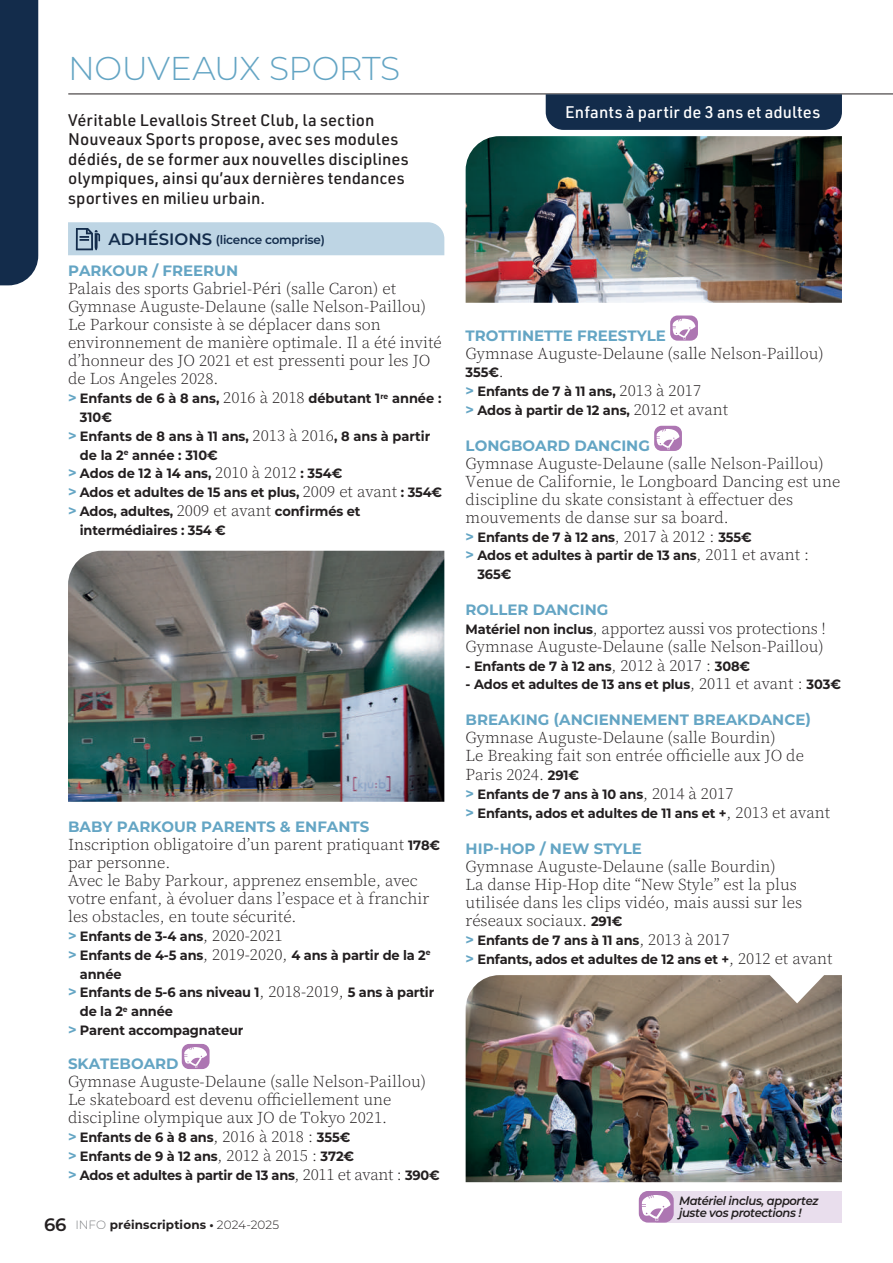
<style>
.page{position:relative;width:893px;height:1263px;background:#fff}
.page>*{position:absolute;margin:0;border:0;box-sizing:border-box;transform-origin:0 0}
.t1{font:300 33px "Montserrat";letter-spacing:-.015em;color:#64a5c4}
.t2{font:300 16.5px/18px "Source Serif 4";color:#231f20}
.t3{font:500 16.5px/19.5px "URWDIN";letter-spacing:.005em;color:#231f20}
.t4{font:500 16.5px "URWDIN";letter-spacing:.005em;color:#fff}
.t5{font:700 15px "Montserrat";color:#64a5c4}
.t6{font:700 13.5px/18.8px "Montserrat";letter-spacing:-.01em;color:#231f20;scale:.96 1}
.t7{font:italic 600 12px/12px "Montserrat";letter-spacing:-.03em;color:#231f20;scale:.96 1}
.t8{font:700 12px "Montserrat";letter-spacing:.01em;color:#231f20}
.t9{font:600 12px "Montserrat";letter-spacing:-.02em;color:#132c4b}
.s1{font-size:16.5px}
.s2{font-size:15px;color:#64a5c4}
.s3{font-family:"Source Serif 4";font-weight:300;font-size:16.5px}
.s4{font-family:"Montserrat";font-weight:700;font-size:13.5px}
.s5{font-weight:600;font-size:18px}
.s6{font-weight:300;color:#808285}
.s7{font-weight:300}
</style>
<div class="page">
<hr style="left:68px;top:94px;width:825px;height:1px;background:#231f20">
<div style="left:0;top:0;width:38px;height:285px;background:#132c4b"></div>
<svg style="left:670px;top:315px;width:28px;height:26px"></svg>
<svg style="left:673px;top:318px;width:22px;height:21px"></svg>
<div style="left:654px;top:426px;width:28px;height:25px;background:#ad76b2;border-radius:7px"></div>
<svg style="left:657px;top:429px;width:22px;height:21px"></svg>
<img style="left:68px;top:551px;width:376px;height:251px">
<img style="left:466px;top:136px;width:376px;height:167px">
<div style="left:656px;top:1191px;width:186px;height:31px;background:#e9deed"></div>
<div style="left:639px;top:1191px;width:35px;height:31px;background:#ad76b2;border-radius:9px"></div>
<svg style="left:642px;top:1195px;width:29px;height:26px"></svg>
<div style="left:68px;top:222px;width:376px;height:33px;background:#bed5e4"></div>
<div style="left:182px;top:1044px;width:28px;height:25px;background:#ad76b2;border-radius:7px"></div>
<svg style="left:184px;top:1047px;width:23px;height:21px"></svg>
<img style="left:466px;top:975px;width:376px;height:207px">
<svg style="left:768px;top:975px;width:58px;height:28px"></svg>
<div style="left:546px;top:94px;width:296px;height:36px;background:#132c4b"></div>
<h1 class="t1" style="left:68px;top:46px;width:334px">NOUVEAUX SPORTS</h1>
<p class="t3" style="left:68px;top:109px;width:342px">Véritable Levallois Street Club, la section Nouveaux Sports propose, avec ses modules dédiés, de se former aux nouvelles disciplines olympiques, ainsi qu’aux dernières tendances sportives en milieu urbain.</p>
<p class="t9" style="left:108px;top:231px;width:218px"><span class="s1">ADHÉSIONS</span> (licence comprise)</p>
<p class="t5" style="left:68px;top:260px;width:172px">PARKOUR / FREERUN</p>
<p class="t2" style="left:68px;top:280px;width:375px">Palais des sports Gabriel-Péri (salle Caron) et Gymnase Auguste-Delaune (salle Nelson-Paillou)<br>Le Parkour consiste à se déplacer dans son environnement de manière optimale. Il a été invité d’honneur des JO 2021 et est pressenti pour les JO de Los Angeles 2028.</p>
<p class="t6" style="left:68px;top:388px;width:390px"><span class="s2">&gt;</span> Enfants de 6 à 8 ans, <span class="s3">2016 à 2018</span> débutant 1<sup>re</sup> année :</p>
<p class="t6" style="left:80px;top:407px;width:35px">310€</p>
<p class="t6" style="left:68px;top:426px;width:379px"><span class="s2">&gt;</span> Enfants de 8 ans à 11 ans, <span class="s3">2013 à 2016</span>, 8 ans à partir</p>
<p class="t6" style="left:80px;top:445px;width:145px">de la 2<sup>e</sup> année : 310€</p>
<p class="t6" style="left:68px;top:463px;width:287px"><span class="s2">&gt;</span> Ados de 12 à 14 ans, <span class="s3">2010 à 2012</span> : 354€</p>
<p class="t6" style="left:68px;top:482px;width:391px"><span class="s2">&gt;</span> Ados et adultes de 15 ans et plus, <span class="s3">2009 et avant</span> : 354€</p>
<p class="t6" style="left:68px;top:501px;width:306px"><span class="s2">&gt;</span> Ados, adultes, <span class="s3">2009 et avant</span> confirmés et</p>
<p class="t6" style="left:80px;top:520px;width:154px">intermédiaires : 354 €</p>
<p class="t5" style="left:68px;top:815px;width:303px">BABY PARKOUR PARENTS &amp; ENFANTS</p>
<p class="t2" style="left:68px;top:836px;width:374px">Inscription obligatoire d’un parent pratiquant <span class="s4">178€ </span>par personne.<br>Avec le Baby Parkour, apprenez ensemble, avec votre enfant, à évoluer dans l’espace et à franchir les obstacles, en toute sécurité.</p>
<p class="t6" style="left:68px;top:926px;width:225px"><span class="s2">&gt;</span> Enfants de 3-4 ans<span class="s3">, 2020-2021</span></p>
<p class="t6" style="left:68px;top:945px;width:379px"><span class="s2">&gt;</span> Enfants de 4-5 ans<span class="s3">, 2019-2020,</span> 4 ans à partir de la 2<sup>e</sup></p>
<p class="t6" style="left:80px;top:964px;width:45px">année</p>
<p class="t6" style="left:68px;top:982px;width:383px"><span class="s2">&gt;</span> Enfants de 5-6 ans niveau 1<span class="s3">, 2018-2019,</span> 5 ans à partir</p>
<p class="t6" style="left:80px;top:1001px;width:98px">de la 2<sup>e</sup> année</p>
<p class="t6" style="left:68px;top:1020px;width:184px"><span class="s2">&gt;</span> Parent accompagnateur</p>
<p class="t5" style="left:68px;top:1053px;width:112px">SKATEBOARD</p>
<p class="t2" style="left:68px;top:1073px;width:360px">Gymnase Auguste-Delaune (salle Nelson-Paillou)<br>Le skateboard est devenu officiellement une discipline olympique aux JO de Tokyo 2021.</p>
<p class="t6" style="left:68px;top:1127px;width:389px"><span class="s2">&gt;</span> Enfants de 6 à 8 ans<span class="s3">, 2016 à 2018 :</span> 355€<br><span class="s2">&gt;</span> Enfants de 9 à 12 ans<span class="s3">, 2012 à 2015 :</span> 372€<br><span class="s2">&gt;</span> Ados et adultes à partir de 13 ans<span class="s3">, 2011 et avant :</span> 390€</p>
<p class="t8" style="left:44px;top:1216px;width:237px"><span class="s5">66</span> <span class="s6">INFO</span> préinscriptions • <span class="s7">2024-2025</span></p>
<p class="t4" style="left:565px;top:101px;width:257px">Enfants à partir de 3 ans et adultes</p>
<p class="t5" style="left:466px;top:324px;width:202px">TROTTINETTE FREESTYLE</p>
<p class="t2" style="left:466px;top:344px;width:360px">Gymnase Auguste-Delaune (salle Nelson-Paillou)</p>
<p class="t6" style="left:466px;top:363px;width:275px">355€<span class="s3">.<br></span><span class="s2">&gt;</span> Enfants de 7 à 11 ans, <span class="s3">2013 à 2017<br></span><span class="s2">&gt;</span> Ados à partir de 12 ans, <span class="s3">2012 et avant</span></p>
<p class="t5" style="left:466px;top:435px;width:186px">LONGBOARD DANCING</p>
<p class="t2" style="left:466px;top:454px;width:376px">Gymnase Auguste-Delaune (salle Nelson-Paillou)<br>Venue de Californie, le Longboard Dancing est une discipline du skate consistant à effectuer des mouvements de danse sur sa board.</p>
<p class="t6" style="left:466px;top:527px;width:299px"><span class="s2">&gt;</span> Enfants de 7 à 12 ans<span class="s3">, 2017 à 2012 :</span> 355€</p>
<p class="t6" style="left:466px;top:546px;width:359px"><span class="s2">&gt;</span> Ados et adultes à partir de 13 ans<span class="s3">, 2011 et avant :</span></p>
<p class="t6" style="left:477px;top:564px;width:37px">365€</p>
<p class="t5" style="left:466px;top:599px;width:144px">ROLLER DANCING</p>
<p class="t2" style="left:466px;top:619px;width:362px"><span class="s4">Matériel non inclus</span>, apportez aussi vos protections !<br>Gymnase Auguste-Delaune (salle Nelson-Paillou)</p>
<p class="t6" style="left:466px;top:656px;width:298px">- Enfants de 7 à 12 ans<span class="s3">, 2012 à 2017 :</span> 308€</p>
<p class="t6" style="left:466px;top:675px;width:392px">- Ados et adultes de 13 ans et plus<span class="s3">, 2011 et avant :</span> 303€</p>
<p class="t5" style="left:466px;top:709px;width:347px">BREAKING (ANCIENNEMENT BREAKDANCE)</p>
<p class="t2" style="left:466px;top:729px;width:340px">Gymnase Auguste-Delaune (salle Bourdin)<br>Le Breaking fait son entrée officielle aux JO de<br>Paris 2024. <span class="s4">291€</span></p>
<p class="t6" style="left:466px;top:784px;width:381px"><span class="s2">&gt;</span> Enfants de 7 ans à 10 ans<span class="s3">, 2014 à 2017<br></span><span class="s2">&gt;</span> Enfants, ados et adultes de 11 ans et +<span class="s3">, 2013 et avant</span></p>
<p class="t5" style="left:466px;top:837px;width:178px">HIP-HOP / NEW STYLE</p>
<p class="t2" style="left:466px;top:857px;width:338px">Gymnase Auguste-Delaune (salle Bourdin)<br>La danse Hip-Hop dite “New Style” est la plus utilisée dans les clips vidéo, mais aussi sur les réseaux sociaux. <span class="s4">291€</span></p>
<p class="t6" style="left:466px;top:930px;width:384px"><span class="s2">&gt;</span> Enfants de 7 ans à 11 ans<span class="s3">, 2013 à 2017<br></span><span class="s2">&gt;</span> Enfants, ados et adultes de 12 ans et +<span class="s3">, 2012 et avant</span></p>
<p class="t7" style="left:679px;top:1194px;width:147px">Matériel inclus, apportez juste vos protections !</p>
</div>
